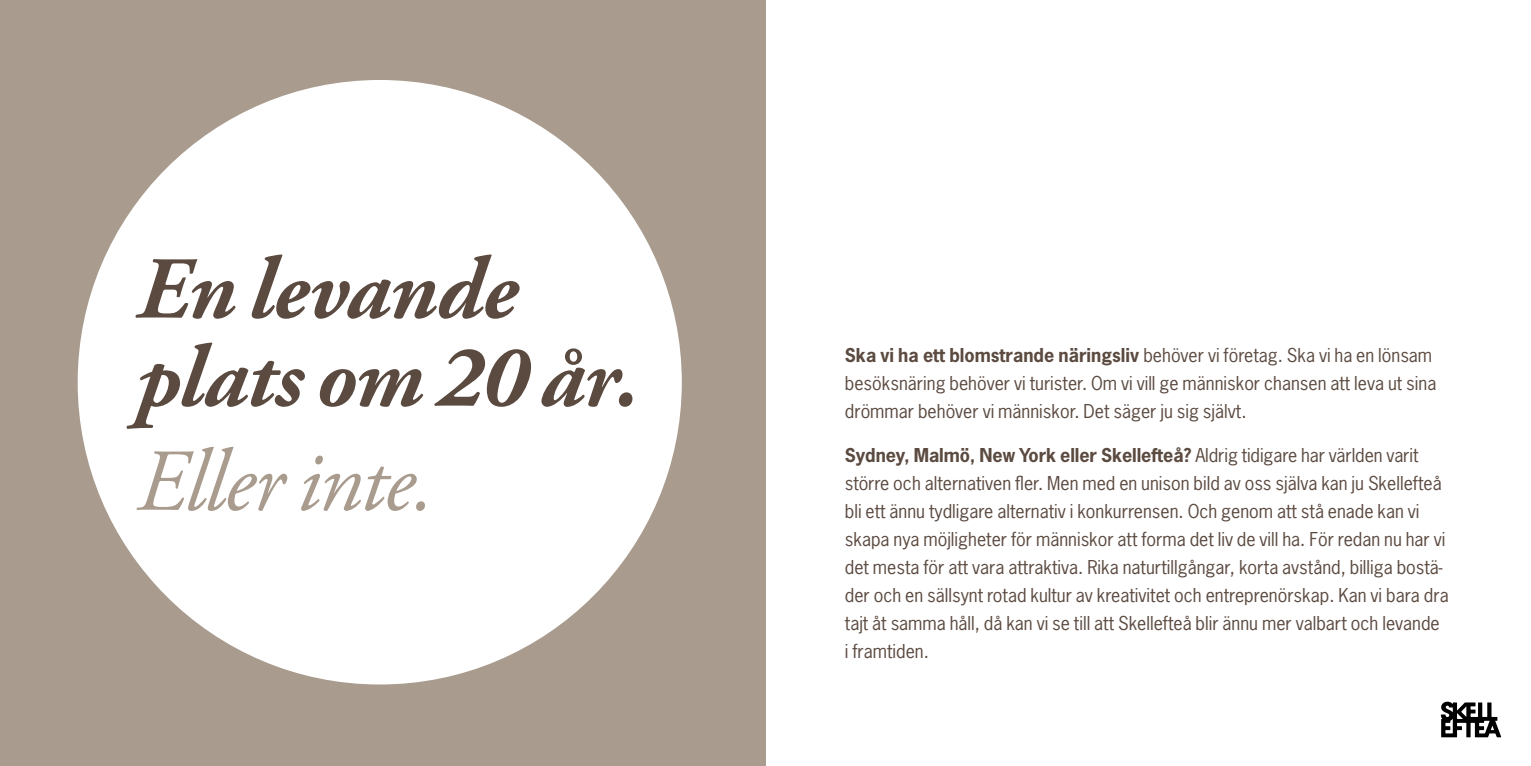
<style>
.page{position:relative;width:1531px;height:766px;background:#fff}
.page>*{position:absolute;margin:0;border:0;box-sizing:border-box;transform-origin:0 0}
.t1{font:italic 700 88px/88px "Adobe Garamond Pro";letter-spacing:-.01em;color:#5b4a40}
.t2{font:italic 88px "Adobe Garamond Pro";letter-spacing:-.02em;color:#a99b8d}
.t3{font:18px/28px "News Gothic";color:#5b4a40}
.s1{font-weight:700}
</style>
<div class="page">
<div style="left:0;top:0;width:765px;height:765px;background:#a99b8d"></div>
<div style="left:78px;top:80px;width:604px;height:604px;background:#fff;border-radius:50%"></div>
<svg style="left:1441px;top:701px;width:60px;height:36px"></svg>
<h1 class="t1" style="left:136px;top:247px;width:504px">En levande plats om 20 år.</h1>
<h1 class="t2" style="left:136px;top:429px;width:299px">Eller inte.</h1>
<p class="t3" style="left:845px;top:341px;width:593px"><span class="s1">Ska vi ha ett blomstrande näringsliv</span> behöver vi företag. Ska vi ha en lönsam besöksnäring behöver vi turister. Om vi vill ge människor chansen att leva ut sina drömmar behöver vi människor. Det säger ju sig självt.</p>
<p class="t3" style="left:845px;top:441px;width:605px"><span class="s1">Sydney, Malmö, New York eller Skellefteå?</span> Aldrig tidigare har världen varit större och alternativen fler. Men med en unison bild av oss själva kan ju Skellefteå bli ett ännu tydligare alternativ i konkurrensen. Och genom att stå enade kan vi skapa nya möjligheter för människor att forma det liv de vill ha. För redan nu har vi det mesta för att vara attraktiva. Rika naturtillgångar, korta avstånd, billiga bostä&shy;der och en sällsynt rotad kultur av kreativitet och entreprenörskap. Kan vi bara dra tajt åt samma håll, då kan vi se till att Skellefteå blir ännu mer valbart och levande<br>i framtiden.</p>
</div>
